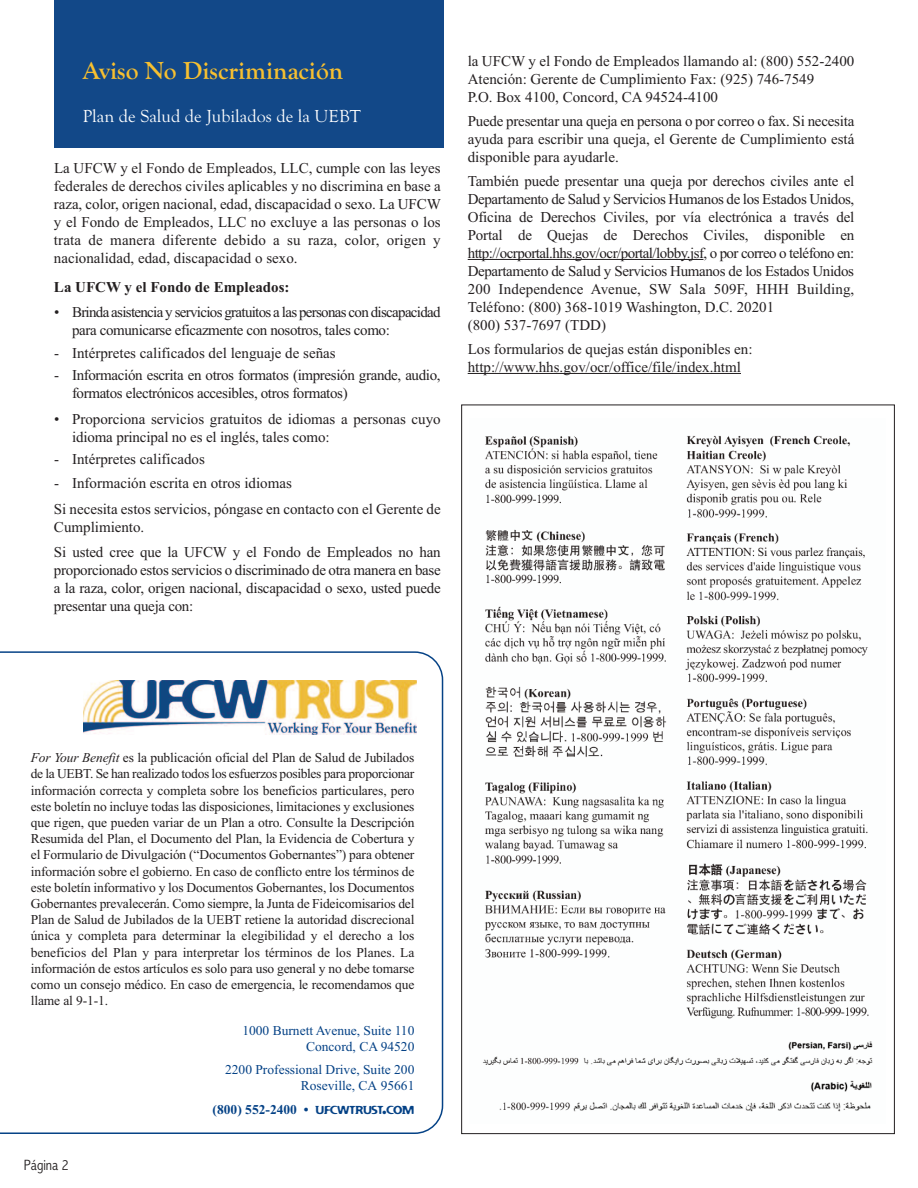
<style>
.page{position:relative;width:918px;height:1188px;background:#fff}
.page>*{position:absolute;margin:0;border:0;box-sizing:border-box;transform-origin:0 0}
.t1{font:700 25.5px "Goudy Old Style T";color:#f7c030}
.t2{font:18px "Goudy Old Style T";color:#fff}
.t3{font:15px/18px "Times New Roman";letter-spacing:-.01em;color:#231f20}
.t4{font:15px/18px "Times New Roman";letter-spacing:-.045em;color:#231f20}
.t5{font:700 15px "Times New Roman";color:#231f20}
.t6{font:300 condensed 15px "Abadi";color:#231f20}
.t7{font:13.5px/16.2px "Times New Roman";letter-spacing:-.01em;color:#231f20;text-align:justify}
.t8{font:13.5px/16.2px "Times New Roman";color:#054286;text-align:right}
.t9{font:700 13.5px "Times New Roman";color:#054286}
.s1{font-style:italic}
.s2{font-family:"Flexure";font-weight:400;font-size:11.25px}
.s3{font-family:"Flexure";font-weight:400;font-size:15px}
</style>
<div class="page">
<img style="left:482px;top:435px;width:391px;height:677px">
<svg style="left:0;top:651px;width:443px;height:483px"></svg>
<hr style="left:468px;top:259px;width:235px;height:1px;background:#231f20">
<hr style="left:468px;top:373px;width:273px;height:1px;background:#231f20">
<div style="left:54px;top:0;width:390px;height:148px;background:#124888"></div>
<h1 class="t1" style="left:83px;top:56px;width:262px">Aviso No Discriminación</h1>
<p class="t2" style="left:83px;top:105px;width:280px">Plan de Salud de Jubilados de la UEBT</p>
<p class="t3" style="left:54px;top:159px;width:388px;text-align:justify">La UFCW y el Fondo de Empleados, LLC, cumple con las leyes federales de derechos civiles aplicables y no discrimina en base a raza, color, origen nacional, edad, discapacidad o sexo. La UFCW y el Fondo de Empleados, LLC no excluye a las personas o los trata de manera diferente debido a su raza, color, origen y nacionalidad, edad, discapacidad o sexo.</p>
<p class="t5" style="left:54px;top:278px;width:237px">La UFCW y el Fondo de Empleados:</p>
<p class="t4" style="left:72px;top:303px;width:370px;text-indent:-18px">• Brinda asistencia y servicios gratuitos a las personas con discapacidad para comunicarse eficazmente con nosotros, tales como:</p>
<p class="t3" style="left:54px;top:343px;width:283px">- Intérpretes calificados del lenguaje de señas</p>
<p class="t3" style="left:72px;top:366px;width:370px;text-indent:-18px">- Información escrita en otros formatos (impresión grande, audio, formatos electrónicos accesibles, otros formatos)</p>
<p class="t3" style="left:72px;top:409px;width:370px;text-indent:-18px">• Proporciona servicios gratuitos de idiomas a personas cuyo idioma principal no es el inglés, tales como:</p>
<p class="t3" style="left:54px;top:450px;width:152px">- Intérpretes calificados</p>
<p class="t3" style="left:54px;top:470px;width:388px;line-height:25.5px">- Información escrita en otros idiomas<br>Si necesita estos servicios, póngase en contacto con el Gerente de</p>
<p class="t3" style="left:54px;top:514px;width:388px;line-height:25.5px">Cumplimiento.<br>Si usted cree que la UFCW y el Fondo de Empleados no han</p>
<p class="t3" style="left:54px;top:561px;width:388px;text-align:justify">proporcionado estos servicios o discriminado de otra manera en base a la raza, color, origen nacional, discapacidad o sexo, usted puede presentar una queja con:</p>
<p class="t3" style="left:468px;top:52px;width:388px">la UFCW y el Fondo de Empleados llamando al: (800) 552-2400<br>Atención: Gerente de Cumplimiento Fax: (925) 746-7549<br>P.O. Box 4100, Concord, CA 94524-4100</p>
<p class="t3" style="left:468px;top:112px;width:388px;text-align:justify">Puede presentar una queja en persona o por correo o fax. Si necesita ayuda para escribir una queja, el Gerente de Cumplimiento está disponible para ayudarle.</p>
<p class="t3" style="left:468px;top:172px;width:388px">También puede presentar una queja por derechos civiles ante el Departamento de Salud y Servicios Humanos de los Estados Unidos, Oficina de Derechos Civiles, por vía electrónica a través del Portal de Quejas de Derechos Civiles, disponible en http://ocrportal.hhs.gov/ocr/portal/lobby.jsf, o por correo o teléfono en:<br>Departamento de Salud y Servicios Humanos de los Estados Unidos 200 Independence Avenue, SW Sala 509F, HHH Building, Teléfono: (800) 368-1019 Washington, D.C. 20201<br>(800) 537-7697 (TDD)</p>
<p class="t3" style="left:468px;top:340px;width:286px">Los formularios de quejas están disponibles en: http://www.hhs.gov/ocr/office/file/index.html</p>
<p class="t7" style="left:31px;top:749px;width:385px"><span class="s1">For Your Benefit</span> es la publicación oficial del Plan de Salud de Jubilados de la UEBT. Se han realizado todos los esfuerzos posibles para proporcionar información correcta y completa sobre los beneficios particulares, pero este boletín no incluye todas las disposiciones, limitaciones y exclusiones que rigen, que pueden variar de un Plan a otro. Consulte la Descripción Resumida del Plan, el Documento del Plan, la Evidencia de Cobertura y el Formulario de Divulgación (“Documentos Gobernantes”) para obtener información sobre el gobierno. En caso de conflicto entre los términos de este boletín informativo y los Documentos Gobernantes, los Documentos Gobernantes prevalecerán. Como siempre, la Junta de Fideicomisarios del Plan de Salud de Jubilados de la UEBT retiene la autoridad discrecional única y completa para determinar la elegibilidad y el derecho a los beneficios del Plan y para interpretar los términos de los Planes. La información de estos artículos es solo para uso general y no debe tomarse como un consejo médico. En caso de emergencia, le recomendamos que llame al 9-1-1.</p>
<p class="t6" style="left:24px;top:1156px;width:46px">Página 2</p>
<p class="t8" style="left:242px;top:1022px;width:174px">1000 Burnett Avenue, Suite 110<br>Concord, CA 94520</p>
<p class="t8" style="left:225px;top:1061px;width:191px">2200 Professional Drive, Suite 200<br>Roseville, CA 95661</p>
<p class="t9" style="left:213px;top:1102px;width:203px">(800) 552-2400 • <span class="s2">UFCWTRUST</span><span class="s3">.</span><span class="s2">COM</span></p>
</div>
